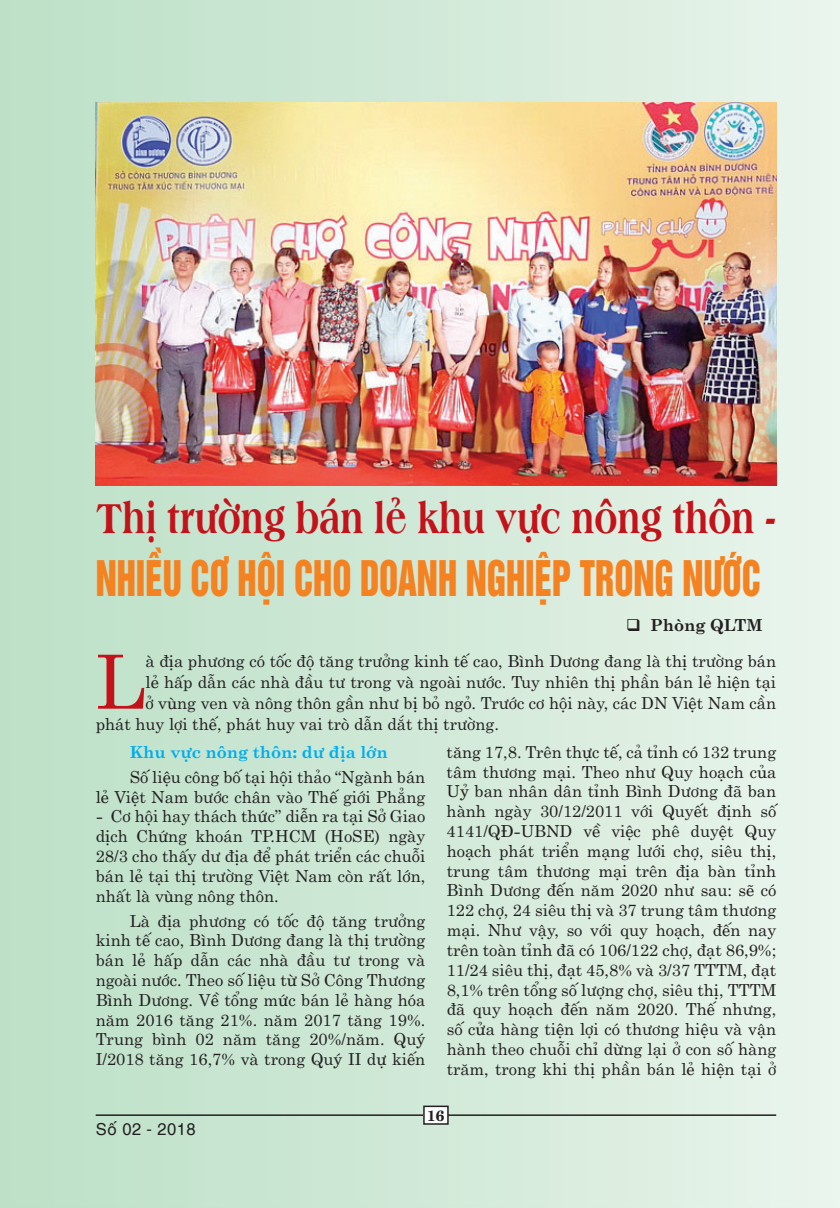
<style>
.page{position:relative;width:840px;height:1208px;background:#fff}
.page>*{position:absolute;margin:0;border:0;box-sizing:border-box;transform-origin:0 0}
.t1{font:74.7px "UTM Centur";color:#c4121a}
.t2{font:44.85px "UTM Helvet Ins";color:#f58220;scale:.77 1}
.t3{font:44.85px "UTM Americana EB";color:#c4121a;scale:.77 1}
.t4{font:16.5px/19.8px "UTM Centur";color:#231f20;text-align:justify}
.t5{font:700 16.5px "UTM Centur";color:#00aeef}
.t6{font:16.5px "VNI Helve";color:#231f20}
.t7{font:700 16.5px "UTM Centur";color:#231f20}
.t8{font:15px "VNI Centur Bold";color:#231f20}
</style>
<div class="page">
<img style="left:0;top:0;width:840px;height:1208px">
<hr style="left:96px;top:1114px;width:680px;height:2px;background:#231f20">
<div style="left:424px;top:1106px;width:24px;height:18px;background:#fff"></div>
<div style="left:423px;top:1105px;width:26px;height:19px;border:2px solid #231f20"></div>
<img style="left:96px;top:102px;width:680px;height:384px">
<h2 class="t3" style="left:96px;top:485px;width:885px">Thị trường bán lẻ khu vực nông thôn -</h2>
<h2 class="t2" style="left:96px;top:542px;width:865px">NHIỀU CƠ HỘI CHO DOANH NGHIỆP TRONG NƯỚC</h2>
<p class="t7" style="left:626px;top:611px;width:138px">❑ Phòng QLTM</p>
<h1 class="t1" style="left:96px;top:620px;width:51px">L</h1>
<p class="t4" style="left:145px;top:649px;width:632px">à địa phương có tốc độ tăng trưởng kinh tế cao, Bình Dương đang là thị trường bán</p>
<p class="t4" style="left:145px;top:670px;width:632px">lẻ hấp dẫn các nhà đầu tư trong và ngoài nước. Tuy nhiên thị phần bán lẻ hiện tại</p>
<p class="t4" style="left:145px;top:691px;width:632px">ở vùng ven và nông thôn gần như bị bỏ ngỏ. Trước cơ hội này, các DN Việt Nam cần</p>
<p class="t4" style="left:96px;top:712px;width:405px">phát huy lợi thế, phát huy vai trò dẫn dắt thị trường.</p>
<p class="t5" style="left:130px;top:737px;width:259px">Khu vực nông thôn: dư địa lớn</p>
<p class="t4" style="left:96px;top:765px;width:331px;text-align:right">Số liệu công bố tại hội thảo “Ngành bán<br>lẻ Việt Nam bước chân vào Thế giới Phẳng</p>
<p class="t4" style="left:96px;top:804px;width:331px">- Cơ hội hay thách thức” diễn ra tại Sở Giao dịch Chứng khoán TP.HCM (HoSE) ngày 28/3 cho thấy dư địa để phát triển các chuỗi bán lẻ tại thị trường Việt Nam còn rất lớn, nhất là vùng nông thôn.</p>
<p class="t4" style="left:96px;top:908px;width:331px;text-indent:34px">Là địa phương có tốc độ tăng trưởng kinh tế cao, Bình Dương đang là thị trường bán lẻ hấp dẫn các nhà đầu tư trong và ngoài nước. Theo số liệu từ Sở Công Thương Bình Dương. Về tổng mức bán lẻ hàng hóa năm 2016 tăng 21%. năm 2017 tăng 19%.<br>Trung bình 02 năm tăng 20%/năm. Quý I/2018 tăng 16,7% và trong Quý II dự kiến</p>
<p class="t4" style="left:446px;top:740px;width:331px">tăng 17,8. Trên thực tế, cả tỉnh có 132 trung tâm thương mại. Theo như Quy hoạch của Uỷ ban nhân dân tỉnh Bình Dương đã ban hành ngày 30/12/2011 với Quyết định số 4141/QĐ-UBND về việc phê duyệt Quy hoạch phát triển mạng lưới chợ, siêu thị, trung tâm thương mại trên địa bàn tỉnh Bình Dương đến năm 2020 như sau: sẽ có 122 chợ, 24 siêu thị và 37 trung tâm thương mại. Như vậy, so với quy hoạch, đến nay trên toàn tỉnh đã có 106/122 chợ, đạt 86,9%; 11/24 siêu thị, đạt 45,8% và 3/37 TTTM, đạt 8,1% trên tổng số lượng chợ, siêu thị, TTTM đã quy hoạch đến năm 2020. Thế nhưng, số cửa hàng tiện lợi có thương hiệu và vận hành theo chuỗi chỉ dừng lại ở con số hàng trăm, trong khi thị phần bán lẻ hiện tại ở</p>
<p class="t6" style="left:96px;top:1116px;width:102px">Soá 02 - 2018</p>
<p class="t8" style="left:427px;top:1102px;width:19px">16</p>
</div>
